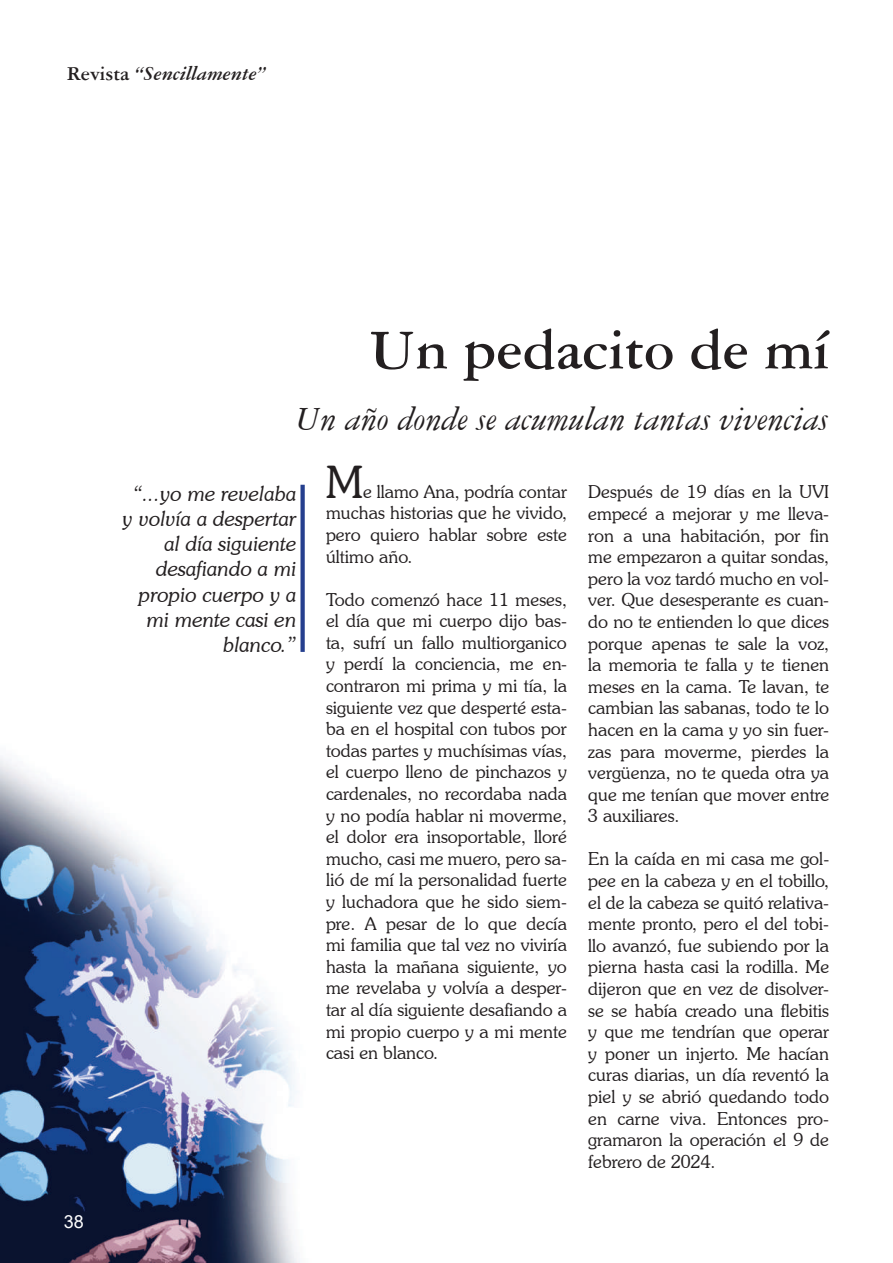
<style>
.page{position:relative;width:893px;height:1263px;background:#fff}
.page>*{position:absolute;margin:0;border:0;box-sizing:border-box;transform-origin:0 0}
.t1{font:700 60px "American Garamond BT";color:#231f20}
.t2{font:300 45px "Souvenir IT Cby BT";color:#231f20}
.t3{font:italic 36px "American Garamond BT";color:#231f20}
.t4{font:italic 300 21px/25.2px "Souvenir IT Cby BT";color:#231f20;text-align:right}
.t5{font:italic 700 21px "American Garamond BT";color:#231f20}
.t6{font:300 18px/21.6px "Souvenir IT Cby BT";color:#231f20;text-align:justify}
.t7{font:18px "Arial";color:#fff}
.s1{font-style:normal}
</style>
<div class="page">
<img style="left:0;top:757px;width:298px;height:506px">
<div style="left:300px;top:485px;width:5px;height:167px;background:#253f8e"></div>
<p class="t5" style="left:67px;top:61px;width:200px"><span class="s1">Revista</span> “Sencillamente”</p>
<h1 class="t1" style="left:369px;top:313px;width:462px">Un pedacito de mí</h1>
<h3 class="t3" style="left:296px;top:397px;width:535px">Un año donde se acumulan tantas vivencias</h3>
<p class="t7" style="left:64px;top:1209px;width:22px">38</p>
<p class="t4" style="left:122px;top:480px;width:176px">“...yo me revelaba y volvía a despertar al día siguiente desafiando a mi propio cuerpo y a mi mente casi en blanco.”</p>
<h2 class="t2" style="left:326px;top:454px;width:39px">M</h2>
<p class="t6" style="left:326px;top:480px;width:242px;text-indent:37px">e llamo Ana, podría contar muchas historias que he vivido, pero quiero hablar sobre este último año.</p>
<p class="t6" style="left:326px;top:588px;width:242px">Todo comenzó hace 11 meses, el día que mi cuerpo dijo bas&shy;ta, sufrí un fallo multiorganico y perdí la conciencia, me en&shy;contraron mi prima y mi tía, la siguiente vez que desperté esta&shy;ba en el hospital con tubos por todas partes y muchísimas vías, el cuerpo lleno de pinchazos y cardenales, no recordaba nada y no podía hablar ni moverme, el dolor era insoportable, lloré mucho, casi me muero, pero sa&shy;lió de mí la personalidad fuerte y luchadora que he sido siem&shy;pre. A pesar de lo que decía mi familia que tal vez no viviría hasta la mañana siguiente, yo me revelaba y volvía a desper&shy;tar al día siguiente desafiando a mi propio cuerpo y a mi mente casi en blanco.</p>
<p class="t6" style="left:588px;top:481px;width:242px">Después de 19 días en la UVI empecé a mejorar y me lleva&shy;ron a una habitación, por fin me empezaron a quitar sondas, pero la voz tardó mucho en vol&shy;ver. Que desesperante es cuan&shy;do no te entienden lo que dices porque apenas te sale la voz, la memoria te falla y te tienen meses en la cama. Te lavan, te cambian las sabanas, todo te lo hacen en la cama y yo sin fuer&shy;zas para moverme, pierdes la vergüenza, no te queda otra ya que me tenían que mover entre 3 auxiliares.</p>
<p class="t6" style="left:588px;top:848px;width:242px">En la caída en mi casa me gol&shy;pee en la cabeza y en el tobillo, el de la cabeza se quitó relativa&shy;mente pronto, pero el del tobi&shy;llo avanzó, fue subiendo por la pierna hasta casi la rodilla. Me dijeron que en vez de disolver&shy;se se había creado una flebitis y que me tendrían que operar y poner un injerto. Me hacían curas diarias, un día reventó la piel y se abrió quedando todo en carne viva. Entonces pro&shy;gramaron la operación el 9 de febrero de 2024.</p>
</div>
